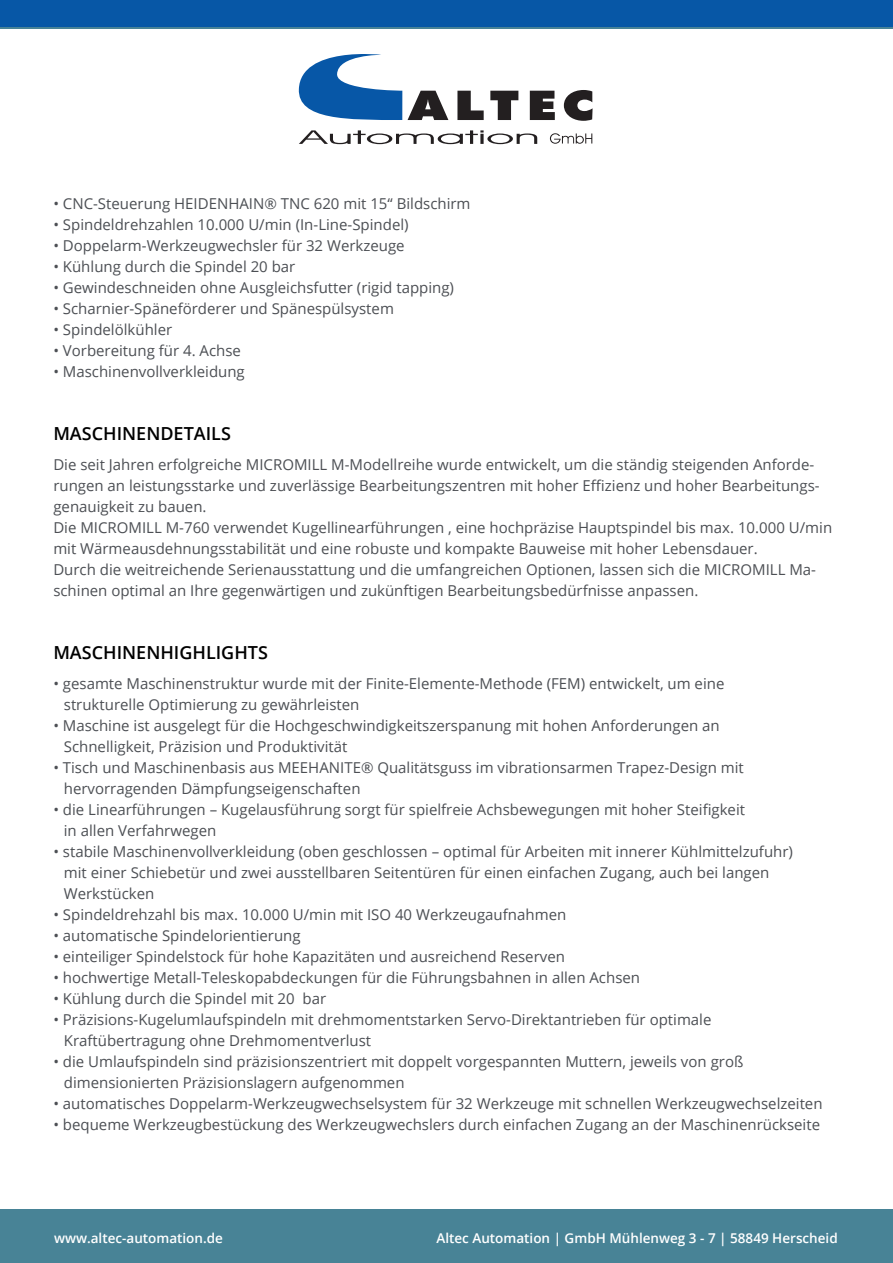
<style>
.page{position:relative;width:893px;height:1263px;background:#fff}
.page>*{position:absolute;margin:0;border:0;box-sizing:border-box;transform-origin:0 0}
.t1{font:600 18px "Open Sans";color:#000}
.t2{font:15px/21px "Open Sans";color:#4c4f54}
.t3{font:600 13.5px "Open Sans";color:#fff}
</style>
<div class="page">
<div style="left:0;top:7px;width:893px;height:22px;background:linear-gradient(to right,#488396,#488396)"></div>
<div style="left:0;top:1210px;width:893px;height:53px;background:#488396"></div>
<div style="left:0;top:0;width:893px;height:26px;background:#0757a6"></div>
<svg style="left:550px;top:133px;width:42px;height:11px"></svg>
<svg style="left:299px;top:54px;width:103px;height:66px"></svg>
<svg style="left:408px;top:91px;width:40px;height:29px"></svg>
<svg style="left:457px;top:91px;width:27px;height:29px"></svg>
<svg style="left:490px;top:91px;width:28px;height:29px"></svg>
<svg style="left:530px;top:91px;width:25px;height:29px"></svg>
<svg style="left:564px;top:90px;width:29px;height:31px"></svg>
<svg style="left:299px;top:130px;width:238px;height:14px"></svg>
<p class="t2" style="left:53px;top:193px;width:419px">• CNC-Steuerung HEIDENHAIN® TNC 620 mit 15“ Bildschirm</p>
<p class="t2" style="left:53px;top:214px;width:357px">• Spindeldrehzahlen 10.000 U/min (In-Line-Spindel)</p>
<p class="t2" style="left:53px;top:235px;width:353px">• Doppelarm-Werkzeugwechsler für 32 Werkzeuge</p>
<p class="t2" style="left:53px;top:256px;width:244px">• Kühlung durch die Spindel 20 bar</p>
<p class="t2" style="left:53px;top:277px;width:402px">• Gewindeschneiden ohne Ausgleichsfutter (rigid tapping)</p>
<p class="t2" style="left:53px;top:298px;width:342px">• Scharnier-Späneförderer und Spänespülsystem</p>
<p class="t2" style="left:53px;top:319px;width:120px">• Spindelölkühler</p>
<p class="t2" style="left:53px;top:340px;width:189px">• Vorbereitung für 4. Achse</p>
<p class="t2" style="left:53px;top:361px;width:193px">• Maschinenvollverkleidung</p>
<p class="t1" style="left:53px;top:421px;width:179px">MASCHINENDETAILS</p>
<p class="t2" style="left:53px;top:454px;width:768px">Die seit Jahren erfolgreiche MICROMILL M-Modellreihe wurde entwickelt, um die ständig steigenden Anforde&shy;rungen an leistungsstarke und zuverlässige Bearbeitungszentren mit hoher Effizienz und hoher Bearbeitungs&shy;genauigkeit zu bauen.</p>
<p class="t2" style="left:53px;top:517px;width:780px">Die MICROMILL M-760 verwendet Kugellinearführungen , eine hochpräzise Hauptspindel bis max. 10.000 U/min mit Wärmeausdehnungsstabilität und eine robuste und kompakte Bauweise mit hoher Lebensdauer.</p>
<p class="t2" style="left:53px;top:559px;width:764px">Durch die weitreichende Serienausstattung und die umfangreichen Optionen, lassen sich die MICROMILL Ma&shy;schinen optimal an Ihre gegenwärtigen und zukünftigen Bearbeitungsbedürfnisse anpassen.</p>
<p class="t1" style="left:53px;top:640px;width:216px">MASCHINENHIGHLIGHTS</p>
<p class="t2" style="left:53px;top:673px;width:673px">• gesamte Maschinenstruktur wurde mit der Finite-Elemente-Methode (FEM) entwickelt, um eine</p>
<p class="t2" style="left:64px;top:694px;width:297px">strukturelle Optimierung zu gewährleisten</p>
<p class="t2" style="left:53px;top:715px;width:668px">• Maschine ist ausgelegt für die Hochgeschwindigkeitszerspanung mit hohen Anforderungen an</p>
<p class="t2" style="left:64px;top:736px;width:285px">Schnelligkeit, Präzision und Produktivität</p>
<p class="t2" style="left:53px;top:757px;width:692px">• Tisch und Maschinenbasis aus MEEHANITE® Qualitätsguss im vibrationsarmen Trapez-Design mit</p>
<p class="t2" style="left:64px;top:778px;width:298px">hervorragenden Dämpfungseigenschaften</p>
<p class="t2" style="left:53px;top:799px;width:693px">• die Linearführungen – Kugelausführung sorgt für spielfreie Achsbewegungen mit hoher Steifigkeit</p>
<p class="t2" style="left:64px;top:820px;width:154px">in allen Verfahrwegen</p>
<p class="t2" style="left:53px;top:841px;width:741px">• stabile Maschinenvollverkleidung (oben geschlossen – optimal für Arbeiten mit innerer Kühlmittelzufuhr)</p>
<p class="t2" style="left:64px;top:862px;width:707px">mit einer Schiebetür und zwei ausstellbaren Seitentüren für einen einfachen Zugang, auch bei langen</p>
<p class="t2" style="left:64px;top:883px;width:92px">Werkstücken</p>
<p class="t2" style="left:53px;top:904px;width:514px">• Spindeldrehzahl bis max. 10.000 U/min mit ISO 40 Werkzeugaufnahmen</p>
<p class="t2" style="left:53px;top:925px;width:249px">• automatische Spindelorientierung</p>
<p class="t2" style="left:53px;top:946px;width:513px">• einteiliger Spindelstock für hohe Kapazitäten und ausreichend Reserven</p>
<p class="t2" style="left:53px;top:967px;width:588px">• hochwertige Metall-Teleskopabdeckungen für die Führungsbahnen in allen Achsen</p>
<p class="t2" style="left:53px;top:988px;width:274px">• Kühlung durch die Spindel mit 20 bar</p>
<p class="t2" style="left:53px;top:1009px;width:660px">• Präzisions-Kugelumlaufspindeln mit drehmomentstarken Servo-Direktantrieben für optimale</p>
<p class="t2" style="left:64px;top:1030px;width:309px">Kraftübertragung ohne Drehmomentverlust</p>
<p class="t2" style="left:53px;top:1051px;width:691px">• die Umlaufspindeln sind präzisionszentriert mit doppelt vorgespannten Muttern, jeweils von groß</p>
<p class="t2" style="left:64px;top:1072px;width:342px">dimensionierten Präzisionslagern aufgenommen</p>
<p class="t2" style="left:53px;top:1093px;width:771px">• automatisches Doppelarm-Werkzeugwechselsystem für 32 Werkzeuge mit schnellen Werkzeugwechselzeiten</p>
<p class="t2" style="left:53px;top:1114px;width:768px">• bequeme Werkzeugbestückung des Werkzeugwechslers durch einfachen Zugang an der Maschinenrückseite</p>
<p class="t3" style="left:54px;top:1228px;width:170px">www.altec-automation.de</p>
<p class="t3" style="left:436px;top:1228px;width:403px">Altec Automation | GmbH Mühlenweg 3 - 7 | 58849 Herscheid</p>
</div>
